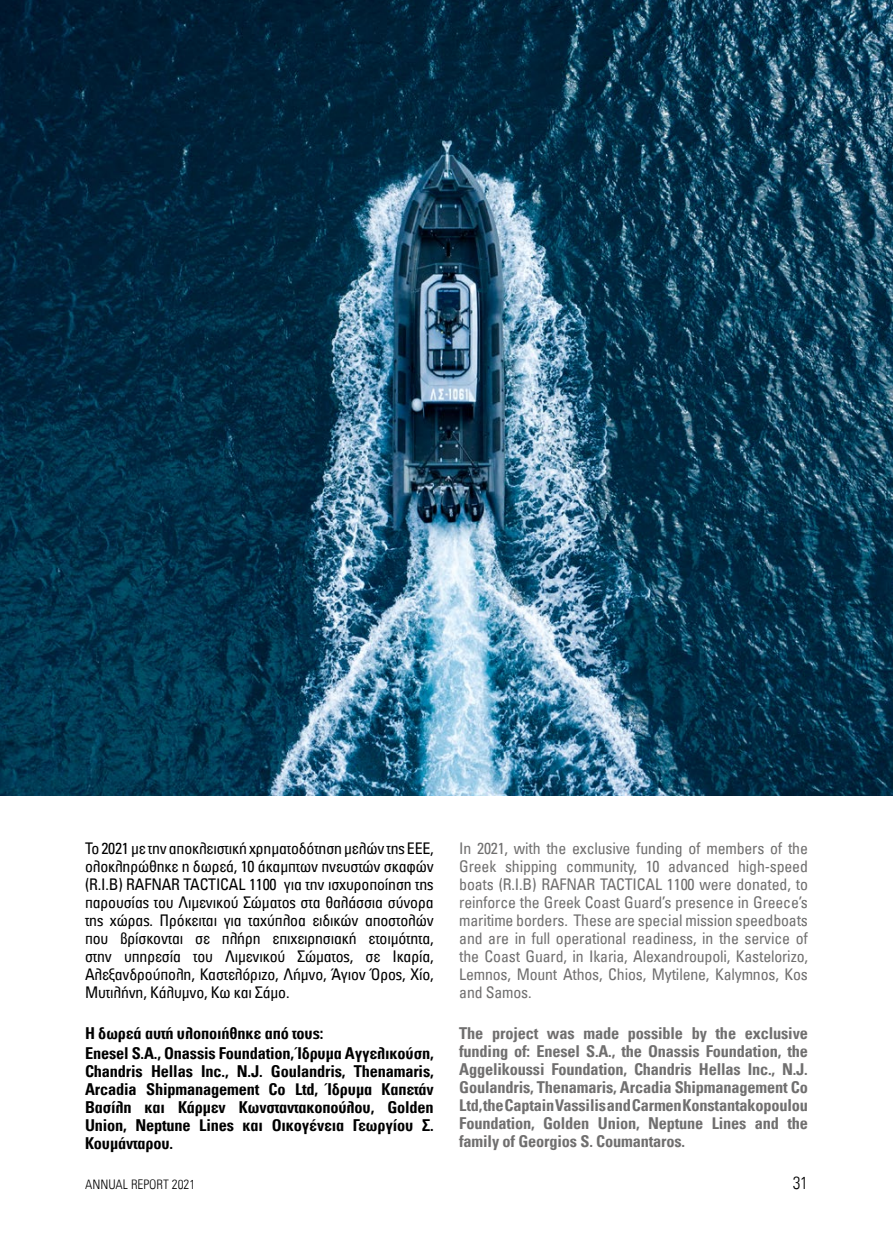
<style>
.page{position:relative;width:893px;height:1234px;background:#fff}
.page>*{position:absolute;margin:0;border:0;box-sizing:border-box;transform-origin:0 0}
.t1{font:300 18px "PF Univers Plus Condensed";color:#000}
.t2{font:16.5px/18px "PF Univers Plus Condensed";letter-spacing:-.01em;color:#000;text-align:justify}
.t3{font:16.5px/18px "PF Univers Plus Condensed";letter-spacing:-.01em;color:#706f6f;text-align:justify}
.t4{font:700 16.5px/18px "PF Univers Plus Condensed";letter-spacing:-.01em;color:#706f6f;text-align:justify}
.t5{font:700 16.5px/18px "PF Univers Plus Condensed";letter-spacing:-.01em;color:#000;text-align:justify}
.t6{font:300 13.5px "PF Univers Plus Condensed";color:#000}
</style>
<div class="page">
<img style="left:27px;top:0;width:866px;height:795px">
<svg style="left:0;top:0;width:27px;height:796px;background:#012a42"></svg>
<p class="t2" style="left:85px;top:839px;width:350px">Το 2021 με την αποκλειστική χρηματοδότηση μελών της ΕΕΕ, ολοκληρώθηκε η δωρεά, 10 άκαμπτων πνευστών σκαφών (R.I.B) RAFNAR TACTICAL 1100 για την ισχυροποίηση της παρουσίας του Λιμενικού Σώματος στα θαλάσσια σύνορα της χώρας. Πρόκειται για ταχύπλοα ειδικών αποστολών που βρίσκονται σε πλήρη επιχειρησιακή ετοιμότητα, στην υπηρεσία του Λιμενικού Σώματος, σε Ικαρία, Αλεξανδρούπολη, Καστελόριζο, Λήμνο, Άγιον Όρος, Χίο, Μυτιλήνη, Κάλυμνο, Κω και Σάμο.</p>
<p class="t5" style="left:85px;top:1023px;width:240px">Η δωρεά αυτή υλοποιήθηκε από τους:</p>
<p class="t5" style="left:85px;top:1043px;width:350px">Enesel S.A., Onassis Foundation, Ίδρυμα Αγγελικούση, Chandris Hellas Inc., N.J. Goulandris, Thenamaris, Arcadia Shipmanagement Co Ltd, Ίδρυμα Καπετάν Βασίλη και Κάρμεν Κωνσταντακοπούλου, Golden Union, Neptune Lines και Οικογένεια Γεωργίου Σ.<br>Κουμάνταρου.</p>
<p class="t3" style="left:459px;top:839px;width:350px">In 2021, with the exclusive funding of members of the Greek shipping community, 10 advanced high-speed boats (R.I.B) RAFNAR TACTICAL 1100 were donated, to reinforce the Greek Coast Guard’s presence in Greece’s maritime borders. These are special mission speedboats and are in full operational readiness, in the service of the Coast Guard, in Ikaria, Alexandroupoli, Kastelorizo, Lemnos, Mount Athos, Chios, Mytilene, Kalymnos, Kos and Samos.</p>
<p class="t4" style="left:459px;top:1023px;width:350px">The project was made possible by the exclusive funding of: Enesel S.A., the Onassis Foundation, the Aggelikoussi Foundation, Chandris Hellas Inc., N.J.<br>Goulandris, Thenamaris, Arcadia Shipmanagement Co Ltd, the Captain Vassilis and Carmen Konstantakopoulou Foundation, Golden Union, Neptune Lines and the family of Georgios S. Coumantaros.</p>
<p class="t6" style="left:85px;top:1176px;width:112px">ANNUAL REPORT 2021</p>
<p class="t1" style="left:792px;top:1172px;width:17px">31</p>
</div>
